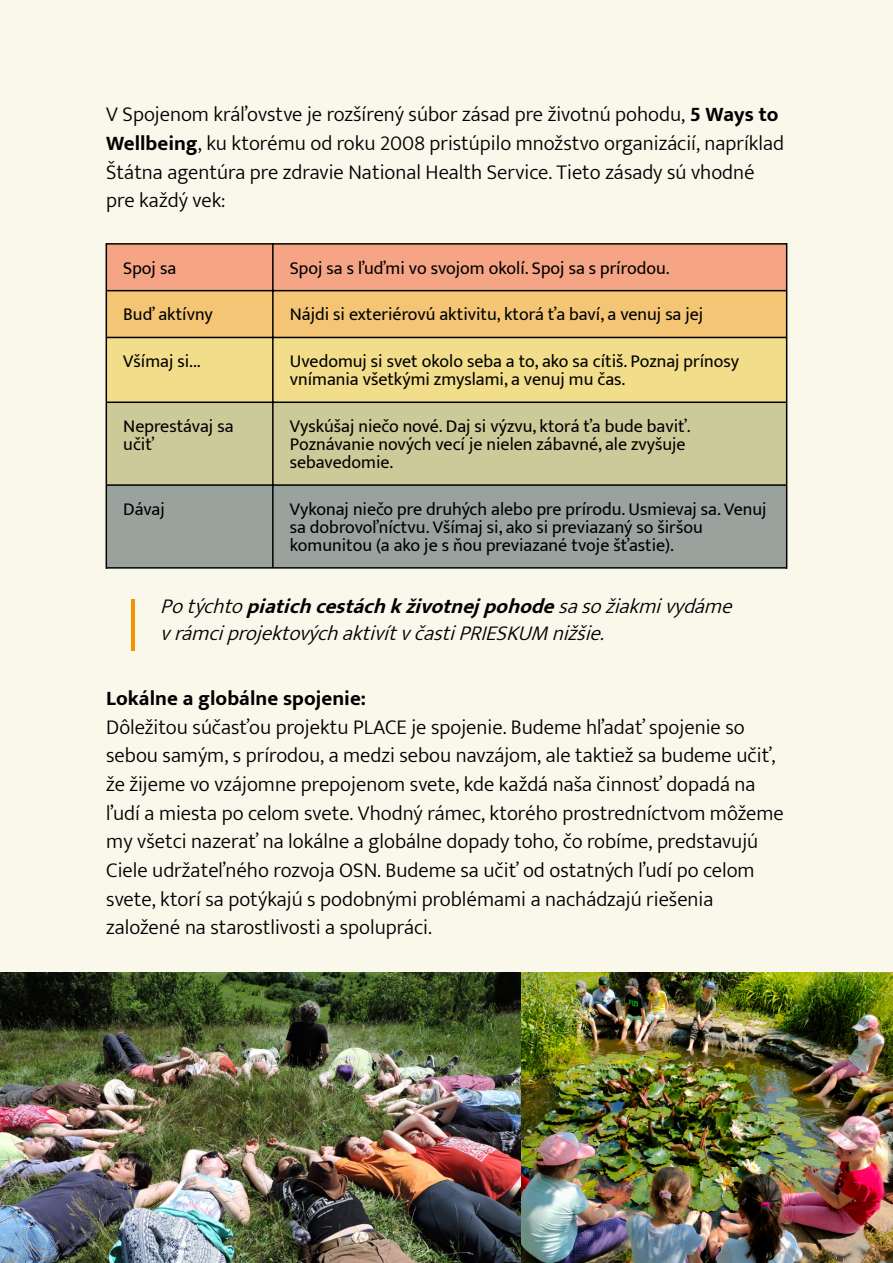
<style>
.page{position:relative;width:893px;height:1263px;background:#faf7eb}
.page>*{position:absolute;margin:0;border:0;box-sizing:border-box;transform-origin:0 0}
.t1{font:300 21px/28.7px "Ek Mukta";color:#000}
.t2{font:italic 300 21px/27px "Ek Mukta";color:#000}
.t3{font:700 21px "Ek Mukta";color:#000}
.t4{font:18px/18px "Ek Mukta";color:#000}
.s1{font-weight:700}
</style>
<div class="page">
<hr style="left:132px;top:600px;width:3px;height:51px;background:#ef9402">
<div style="left:106px;top:244px;width:681px;height:47px;background:#f5a485"></div>
<div style="left:106px;top:291px;width:681px;height:46px;background:#f4c575"></div>
<div style="left:106px;top:337px;width:681px;height:65px;background:#f2de8a"></div>
<div style="left:106px;top:402px;width:681px;height:83px;background:#cdca99"></div>
<div style="left:106px;top:485px;width:681px;height:83px;background:#9aa29e"></div>
<hr style="left:106px;top:243px;width:1px;height:326px;background:#000">
<hr style="left:786px;top:243px;width:1px;height:326px;background:#000">
<hr style="left:272px;top:244px;width:2px;height:324px;background:#000">
<hr style="left:106px;top:243px;width:681px;height:2px;background:#000">
<hr style="left:106px;top:290px;width:681px;height:1px;background:#000">
<hr style="left:106px;top:337px;width:681px;height:1px;background:#000">
<hr style="left:106px;top:401px;width:681px;height:2px;background:#000">
<hr style="left:106px;top:484px;width:681px;height:2px;background:#000">
<hr style="left:106px;top:567px;width:681px;height:2px;background:#000">
<img style="left:521px;top:972px;width:372px;height:291px">
<img style="left:0;top:972px;width:521px;height:291px">
<p class="t1" style="left:106px;top:100px;width:679px">V Spojenom kráľovstve je rozšírený súbor zásad pre životnú pohodu, <span class="s1">5 Ways to Wellbeing</span>, ku ktorému od roku 2008 pristúpilo množstvo organizácií, napríklad Štátna agentúra pre zdravie National Health Service. Tieto zásady sú vhodné pre každý vek:</p>
<p class="t4" style="left:123px;top:258px;width:54px">Spoj sa</p>
<p class="t4" style="left:290px;top:258px;width:381px">Spoj sa s ľuďmi vo svojom okolí. Spoj sa s prírodou.</p>
<p class="t4" style="left:123px;top:305px;width:91px">Buď aktívny</p>
<p class="t4" style="left:290px;top:305px;width:415px">Nájdi si exteriérovú aktivitu, ktorá ťa baví, a venuj sa jej</p>
<p class="t4" style="left:123px;top:352px;width:79px">Všímaj si...</p>
<p class="t4" style="left:290px;top:352px;width:451px">Uvedomuj si svet okolo seba a to, ako sa cítiš. Poznaj prínosy vnímania všetkými zmyslami, a venuj mu čas.</p>
<p class="t4" style="left:123px;top:417px;width:112px">Neprestávaj sa učiť</p>
<p class="t4" style="left:290px;top:417px;width:402px">Vyskúšaj niečo nové. Daj si výzvu, ktorá ťa bude baviť.<br>Poznávanie nových vecí je nielen zábavné, ale zvyšuje sebavedomie.</p>
<p class="t4" style="left:123px;top:500px;width:43px">Dávaj</p>
<p class="t4" style="left:290px;top:500px;width:478px">Vykonaj niečo pre druhých alebo pre prírodu. Usmievaj sa. Venuj sa dobrovoľníctvu. Všímaj si, ako si previazaný so širšou komunitou (a ako je s ňou previazané tvoje šťastie).</p>
<p class="t2" style="left:160px;top:592px;width:582px">Po týchto <span class="s1">piatich cestách k životnej pohode</span> sa so žiakmi vydáme v rámci projektových aktivít v časti PRIESKUM nižšie.</p>
<p class="t3" style="left:106px;top:686px;width:261px">Lokálne a globálne spojenie:</p>
<p class="t1" style="left:106px;top:712px;width:679px">Dôležitou súčasťou projektu PLACE je spojenie. Budeme hľadať spojenie so sebou samým, s prírodou, a medzi sebou navzájom, ale taktiež sa budeme učiť, že žijeme vo vzájomne prepojenom svete, kde každá naša činnosť dopadá na ľudí a miesta po celom svete. Vhodný rámec, ktorého prostredníctvom môžeme my všetci nazerať na lokálne a globálne dopady toho, čo robíme, predstavujú Ciele udržateľného rozvoja OSN. Budeme sa učiť od ostatných ľudí po celom svete, ktorí sa potýkajú s podobnými problémami a nachádzajú riešenia založené na starostlivosti a spolupráci.</p>
</div>
